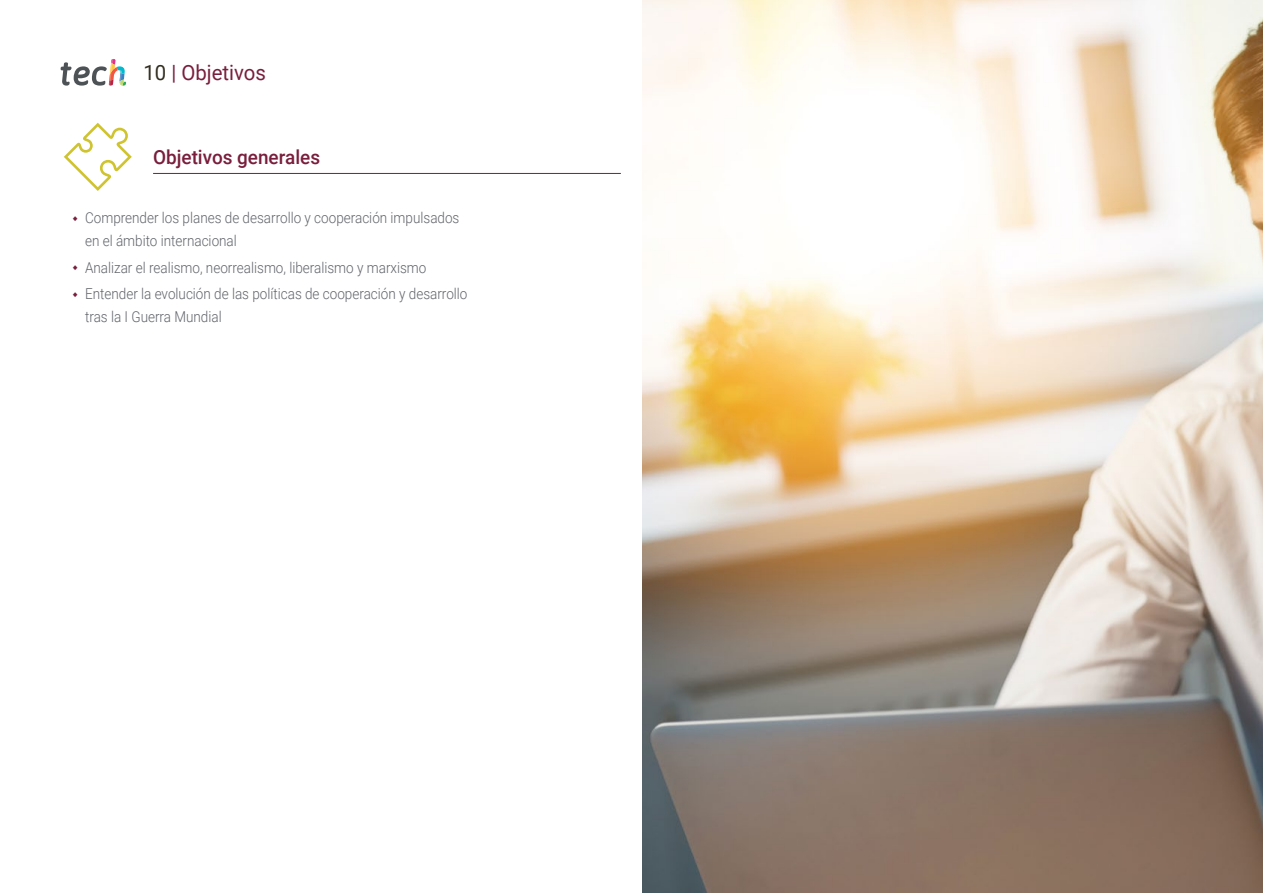
<style>
.page{position:relative;width:1263px;height:893px;background:#fff}
.page>*{position:absolute;margin:0;border:0;box-sizing:border-box;transform-origin:0 0}
.t1{font:21px "Roboto";color:#791e3c}
.t2{font:500 19.5px "Roboto";color:#791e3c}
.t3{font:300 15px/22.5px "Roboto";color:#61646a;scale:.9 1}
.s1{color:#312e20}
</style>
<div class="page">
<hr style="left:153px;top:173px;width:468px;height:1px;background:#791e3c">
<svg style="left:64px;top:123px;width:68px;height:68px"></svg>
<img style="left:642px;top:0;width:621px;height:893px">
<svg style="left:61px;top:59px;width:65px;height:27px"></svg>
<h1 class="t1" style="left:144px;top:57px;width:124px"><span class="s1">10</span> | Objetivos</h1>
<h2 class="t2" style="left:153px;top:144px;width:169px">Objetivos generales</h2>
<p class="t3" style="left:85px;top:206px;width:417px">Comprender los planes de desarrollo y cooperación impulsados en el ámbito internacional</p>
<p class="t3" style="left:85px;top:253px;width:426px;line-height:26.7px">Analizar el realismo, neorrealismo, liberalismo y marxismo<br>Entender la evolución de las políticas de cooperación y desarrollo</p>
<p class="t3" style="left:85px;top:305px;width:153px">tras la I Guerra Mundial</p>
</div>
